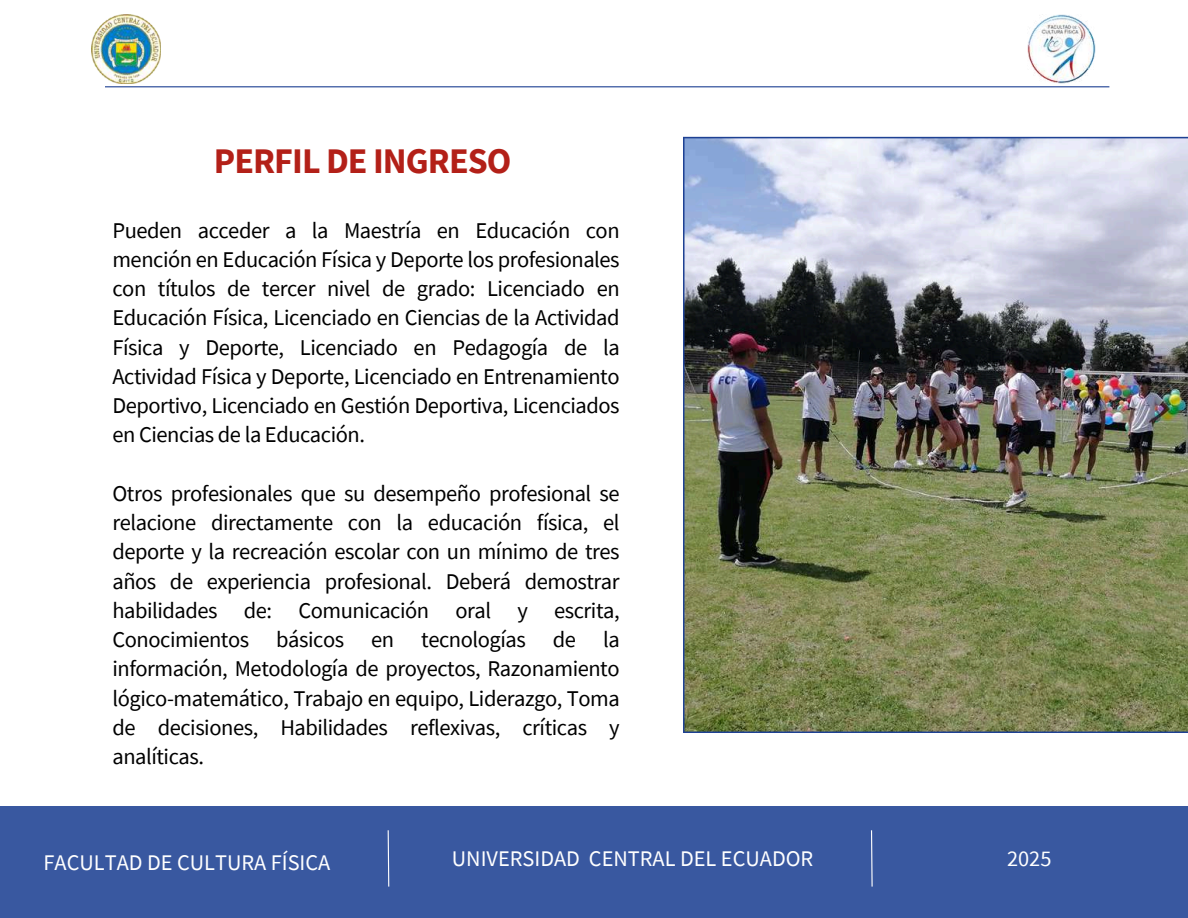
<style>
.page{position:relative;width:1188px;height:918px;background:#fff}
.page>*{position:absolute;margin:0;border:0;box-sizing:border-box;transform-origin:0 0}
.t1{font:700 36px "Source Sans Pro";letter-spacing:-.025em;color:#b32018}
.t2{font:22.5px/29.2px "Source Sans Pro";letter-spacing:-.02em;color:#000;text-align:justify}
.t3{font:22.35px "Source Sans Pro";color:#fff}
</style>
<div class="page">
<hr style="left:105px;top:86px;width:1004px;height:1px;background:#1e4193">
<div style="left:0;top:807px;width:1188px;height:111px;background:#3958a0"></div>
<svg style="left:871px;top:830px;width:2px;height:57px"></svg>
<svg style="left:387px;top:830px;width:3px;height:57px"></svg>
<img style="left:92px;top:15px;width:68px;height:68px">
<img style="left:1027px;top:15px;width:69px;height:68px">
<img style="left:683px;top:137px;width:505px;height:596px">
<h1 class="t1" style="left:214px;top:137px;width:299px">PERFIL DE INGRESO</h1>
<p class="t2" style="left:112px;top:215px;width:509px">Pueden acceder a la Maestría en Educación con mención en Educación Física y Deporte los profesionales con títulos de tercer nivel de grado: Licenciado en Educación Física, Licenciado en Ciencias de la Actividad Física y Deporte, Licenciado en Pedagogía de la Actividad Física y Deporte, Licenciado en Entrenamiento Deportivo, Licenciado en Gestión Deportiva, Licenciados en Ciencias de la Educación.</p>
<p class="t2" style="left:112px;top:478px;width:509px">Otros profesionales que su desempeño profesional se relacione directamente con la educación física, el deporte y la recreación escolar con un mínimo de tres años de experiencia profesional. Deberá demostrar habilidades de: Comunicación oral y escrita, Conocimientos básicos en tecnologías de la información, Metodología de proyectos, Razonamiento lógico-matemático, Trabajo en equipo, Liderazgo, Toma de decisiones, Habilidades reflexivas, críticas y analíticas.</p>
<p class="t3" style="left:44px;top:848px;width:288px">FACULTAD DE CULTURA FÍSICA</p>
<p class="t3" style="left:452px;top:844px;width:363px">UNIVERSIDAD CENTRAL DEL ECUADOR</p>
<p class="t3" style="left:1007px;top:844px;width:46px">2025</p>
</div>
